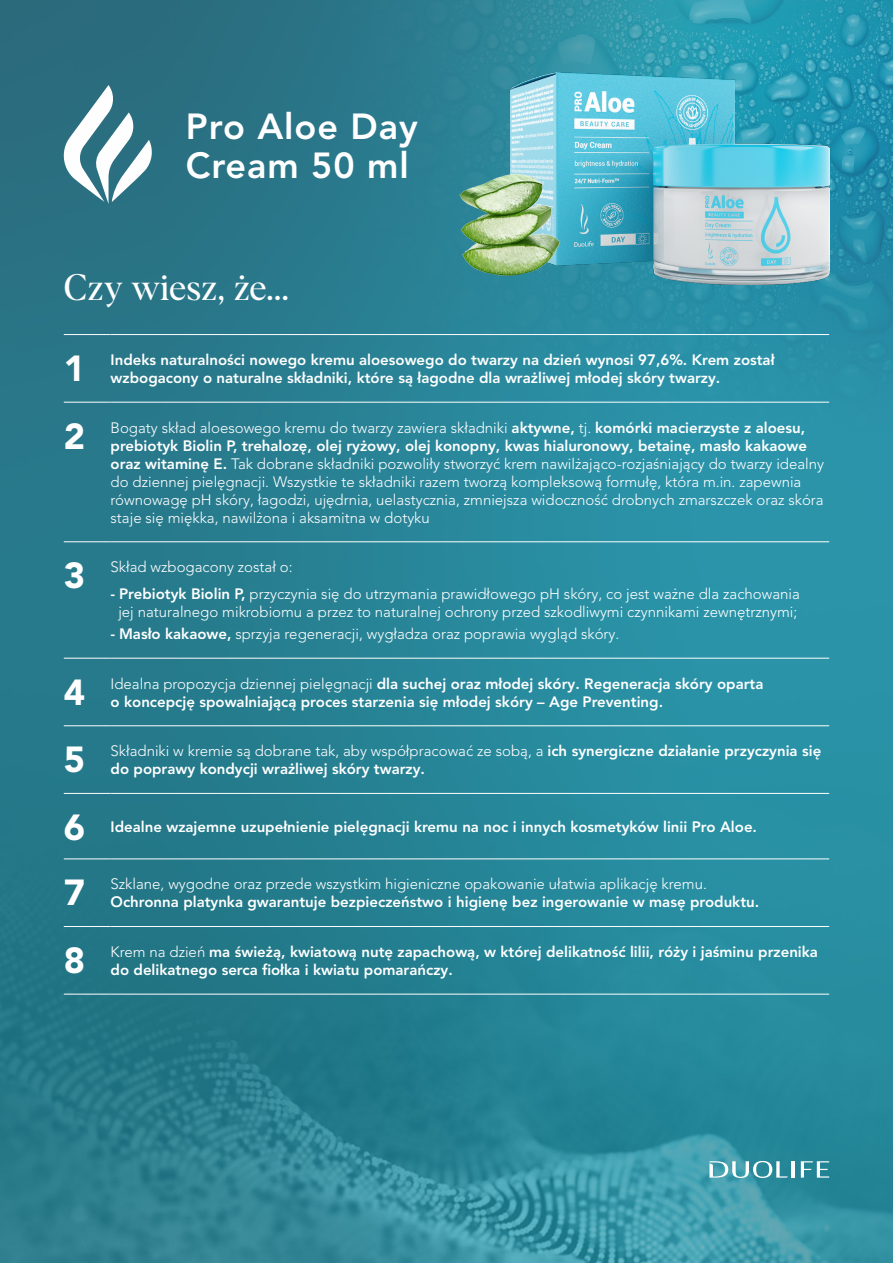
<style>
.page{position:relative;width:893px;height:1263px;background:#fff}
.page>*{position:absolute;margin:0;border:0;box-sizing:border-box;transform-origin:0 0}
.t1{font:800 36px/39px "Avenir LT Pro";letter-spacing:.025em;color:#fff}
.t2{font:36px "Albra";letter-spacing:-.01em;color:#fff}
.t3{font:900 36px "Avenir LT Pro";color:#fff}
.text{font:300 15px/18px "Avenir LT Pro";color:#fff}
.text-2{font:800 15px/18px "Avenir LT Pro";color:#fff}
.text_przed_punktoram{font:300 15px "Avenir LT Pro";color:#fff}
.s1{font-weight:800}
.s2{font-weight:300}
</style>
<div class="page">
<img style="left:0;top:0;width:893px;height:1263px">
<svg style="left:63px;top:84px;width:90px;height:122px;fill:#2b6f82"></svg>
<img style="left:511px;top:73px;width:318px;height:211px">
<img style="left:446px;top:151px;width:120px;height:149px">
<hr style="left:64px;top:334px;width:47px;height:1px;background:#fff">
<hr style="left:111px;top:334px;width:718px;height:1px;background:#fff">
<hr style="left:64px;top:402px;width:47px;height:1px;background:#fff">
<hr style="left:111px;top:402px;width:718px;height:1px;background:#fff">
<hr style="left:64px;top:541px;width:47px;height:1px;background:#fff">
<hr style="left:111px;top:541px;width:718px;height:1px;background:#fff">
<hr style="left:64px;top:658px;width:47px;height:1px;background:#fff">
<hr style="left:111px;top:658px;width:718px;height:1px;background:#fff">
<hr style="left:64px;top:725px;width:47px;height:1px;background:#fff">
<hr style="left:111px;top:725px;width:718px;height:1px;background:#fff">
<hr style="left:64px;top:859px;width:47px;height:1px;background:#fff">
<hr style="left:111px;top:859px;width:718px;height:1px;background:#fff">
<hr style="left:64px;top:926px;width:47px;height:1px;background:#fff">
<hr style="left:111px;top:926px;width:718px;height:1px;background:#fff">
<hr style="left:64px;top:994px;width:47px;height:1px;background:#fff">
<hr style="left:111px;top:994px;width:718px;height:1px;background:#fff">
<hr style="left:64px;top:793px;width:47px;height:1px;background:#fff">
<hr style="left:111px;top:793px;width:718px;height:1px;background:#fff">
<svg style="left:709px;top:1160px;width:120px;height:21px"></svg>
<p class="t1" style="left:186px;top:107px;width:233px">Pro Aloe Day<br>Cream 50 ml</p>
<p class="t2" style="left:64px;top:262px;width:227px">Czy wiesz, że…</p>
<p class="t3" style="left:64px;top:347px;width:23px">1</p>
<p class="text-2" style="left:111px;top:351px;width:665px">Indeks naturalności nowego kremu aloesowego do twarzy na dzień wynosi 97,6%. Krem został wzbogacony o naturalne składniki, które są łagodne dla wrażliwej młodej skóry twarzy.</p>
<p class="t3" style="left:64px;top:414px;width:23px">2</p>
<p class="text" style="left:111px;top:418px;width:715px">Bogaty skład aloesowego kremu do twarzy zawiera składniki <span class="s1">aktywne,</span> tj. <span class="s1">komórki macierzyste z aloesu, prebiotyk Biolin P, trehalozę, olej ryżowy, olej konopny, kwas hialuronowy, betainę, masło kakaowe oraz witaminę E.</span> Tak dobrane składniki pozwoliły stworzyć krem nawilżająco-rozjaśniający do twarzy idealny do dziennej pielęgnacji. Wszystkie te składniki razem tworzą kompleksową formułę, która m.in. zapewnia równowagę pH skóry, łagodzi, ujędrnia, uelastycznia, zmniejsza widoczność drobnych zmarszczek oraz skóra staje się miękka, nawilżona i aksamitna w dotyku</p>
<p class="t3" style="left:64px;top:554px;width:23px">3</p>
<p class="text_przed_punktoram" style="left:111px;top:558px;width:184px">Skład wzbogacony został o:</p>
<p class="text" style="left:111px;top:585px;width:691px;text-align:center"><span class="s1">- Prebiotyk Biolin P,</span> przyczynia się do utrzymania prawidłowego pH skóry, co jest ważne dla zachowania jej naturalnego mikrobiomu a przez to naturalnej ochrony przed szkodliwymi czynnikami zewnętrznymi;</p>
<p class="text" style="left:111px;top:625px;width:510px"><span class="s1">- Masło kakaowe,</span> sprzyja regeneracji, wygładza oraz poprawia wygląd skóry.</p>
<p class="t3" style="left:64px;top:670px;width:23px">4</p>
<p class="text-2" style="left:111px;top:674px;width:654px"><span class="s2">Idealna propozycja dziennej pielęgnacji</span> dla suchej oraz młodej skóry. Regeneracja skóry oparta o koncepcję spowalniającą proces starzenia się młodej skóry – Age Preventing.</p>
<p class="t3" style="left:64px;top:738px;width:23px">5</p>
<p class="text-2" style="left:111px;top:742px;width:712px"><span class="s2">Składniki w kremie są dobrane tak, aby współpracować ze sobą, a</span> ich synergiczne działanie przyczynia się do poprawy kondycji wrażliwej skóry twarzy.</p>
<p class="t3" style="left:64px;top:805px;width:23px">6</p>
<p class="text-2" style="left:111px;top:818px;width:648px">Idealne wzajemne uzupełnienie pielęgnacji kremu na noc i innych kosmetyków linii Pro Aloe.</p>
<p class="t3" style="left:64px;top:871px;width:23px">7</p>
<p class="text" style="left:111px;top:875px;width:650px">Szklane, wygodne oraz przede wszystkim higieniczne opakowanie ułatwia aplikację kremu.<br><span class="s1">Ochronna platynka gwarantuje bezpieczeństwo i higienę bez ingerowanie w masę produktu.</span></p>
<p class="t3" style="left:64px;top:938px;width:23px">8</p>
<p class="text-2" style="left:111px;top:943px;width:709px"><span class="s2">Krem na dzień</span> ma świeżą, kwiatową nutę zapachową, w której delikatność lilii, róży i jaśminu przenika do delikatnego serca fiołka i kwiatu pomarańczy.</p>
</div>
